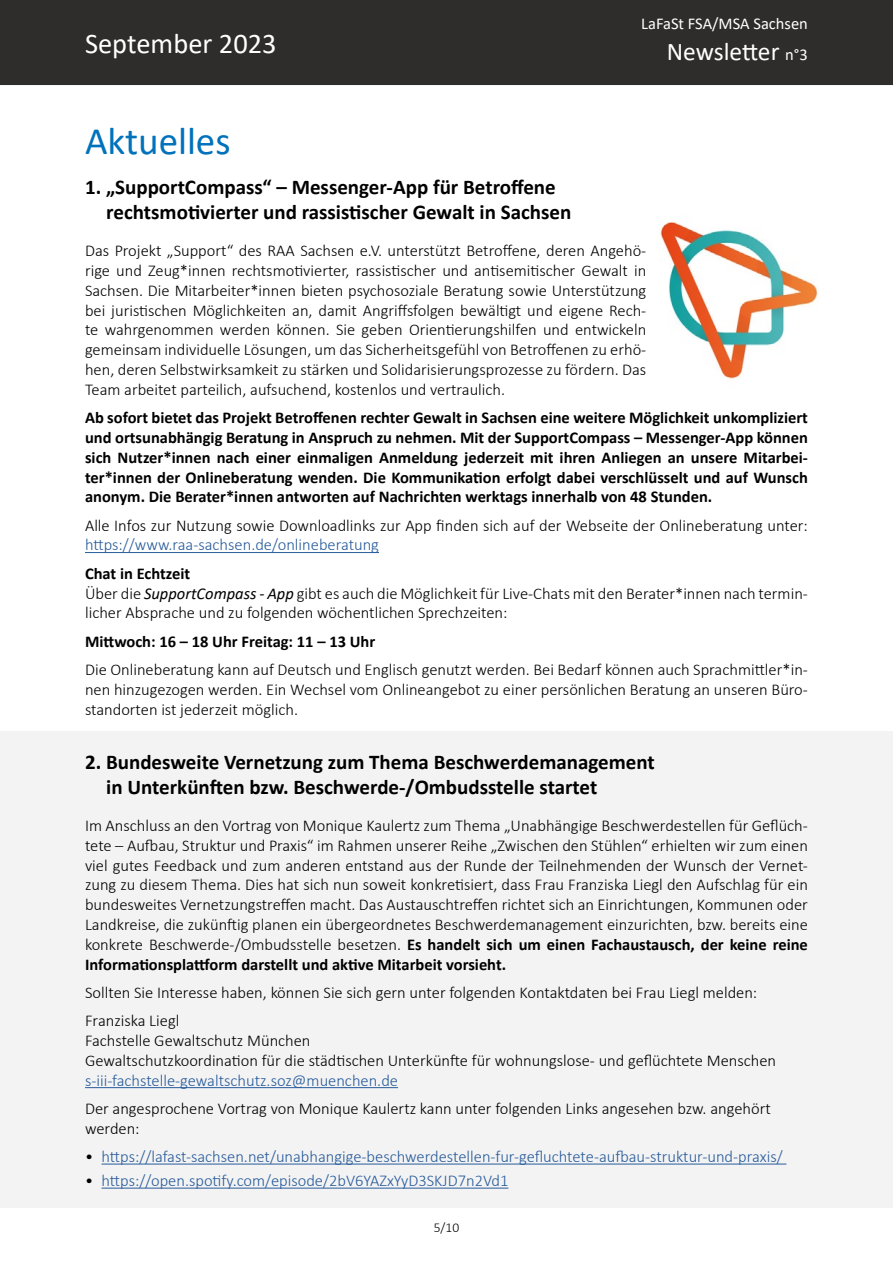
<style>
.page{position:relative;width:893px;height:1263px;background:#fff}
.page>*{position:absolute;margin:0;border:0;box-sizing:border-box;transform-origin:0 0}
.t1{font:39px "Calibri";color:#0072bb}
.t2{font:28.5px "Calibri";color:#fff}
.t3{font:25.5px "Calibri";color:#fff}
.t4{font:700 21px/25.2px "Calibri";color:#000}
.t5{font:300 16.5px/19.8px "Calibri";color:#000}
.t6{font:700 16.5px/19.8px "Calibri";color:#000;text-align:justify}
.t7{font:300 16.5px "Calibri";color:#275b9b}
.t8{font:16.5px "Calibri";color:#fff}
.t9{font:300 13.5px "Calibri";color:#000}
.s1{font-size:16.5px}
.s2{font-weight:700}
.s3{font-weight:400;font-style:italic}
.s4{color:#000}
</style>
<div class="page">
<div style="left:0;top:0;width:893px;height:85px;background:#2e2d2c"></div>
<div style="left:0;top:731px;width:893px;height:477px;background:#f3f3f3"></div>
<hr style="left:85px;top:1087px;width:313px;height:1px;background:#275b9b">
<hr style="left:102px;top:1163px;width:684px;height:1px;background:#275b9b">
<hr style="left:102px;top:1188px;width:406px;height:1px;background:#275b9b">
<hr style="left:85px;top:552px;width:294px;height:1px;background:#275b9b">
<img style="left:660px;top:222px;width:158px;height:158px">
<h2 class="t2" style="left:85px;top:23px;width:193px">September 2023</h2>
<p class="t8" style="left:641px;top:12px;width:168px">LaFaSt FSA/MSA Sachsen</p>
<h3 class="t3" style="left:667px;top:34px;width:143px">Newsletter <span class="s1">n°3</span></h3>
<h1 class="t1" style="left:85px;top:114px;width:147px">Aktuelles</h1>
<p class="t4" style="left:106px;top:174px;width:467px;text-indent:-21px">1. „SupportCompass“ – Messenger-App für Betroffene rechtsmotivierter und rassistischer Gewalt in Sachsen</p>
<p class="t5" style="left:85px;top:241px;width:563px;text-align:justify">Das Projekt „Support“ des RAA Sachsen e.V. unterstützt Betroffene, deren Angehö&shy;rige und Zeug*innen rechtsmotivierter, rassistischer und antisemitischer Gewalt in Sachsen. Die Mitarbeiter*innen bieten psychosoziale Beratung sowie Unterstützung bei juristischen Möglichkeiten an, damit Angriffsfolgen bewältigt und eigene Rech&shy;te wahrgenommen werden können. Sie geben Orientierungshilfen und entwickeln gemeinsam individuelle Lösungen, um das Sicherheitsgefühl von Betroffenen zu erhö&shy;hen, deren Selbstwirksamkeit zu stärken und Solidarisierungsprozesse zu fördern. Das Team arbeitet parteilich, aufsuchend, kostenlos und vertraulich.</p>
<p class="t6" style="left:85px;top:407px;width:724px">Ab sofort bietet das Projekt Betroffenen rechter Gewalt in Sachsen eine weitere Möglichkeit unkompliziert und ortsunabhängig Beratung in Anspruch zu nehmen. Mit der SupportCompass – Messenger-App können sich Nutzer*innen nach einer einmaligen Anmeldung jederzeit mit ihren Anliegen an unsere Mitarbei&shy;ter*innen der Onlineberatung wenden. Die Kommunikation erfolgt dabei verschlüsselt und auf Wunsch anonym. Die Berater*innen antworten auf Nachrichten werktags innerhalb von 48 Stunden.</p>
<p class="t5" style="left:85px;top:515px;width:724px">Alle Infos zur Nutzung sowie Downloadlinks zur App finden sich auf der Webseite der Onlineberatung unter:</p>
<p class="t7" style="left:85px;top:535px;width:295px">https://www.raa-sachsen.de/onlineberatung</p>
<p class="t5" style="left:85px;top:563px;width:724px"><span class="s2">Chat in Echtzeit<br></span>Über die <span class="s3">SupportCompass - App</span> gibt es auch die Möglichkeit für Live-Chats mit den Berater*innen nach termin&shy;licher Absprache und zu folgenden wöchentlichen Sprechzeiten:</p>
<p class="t6" style="left:85px;top:631px;width:292px">Mittwoch: 16 – 18 Uhr Freitag: 11 – 13 Uhr</p>
<p class="t5" style="left:85px;top:659px;width:724px;text-align:justify">Die Onlineberatung kann auf Deutsch und Englisch genutzt werden. Bei Bedarf können auch Sprachmittler*in&shy;nen hinzugezogen werden. Ein Wechsel vom Onlineangebot zu einer persönlichen Beratung an unseren Büro&shy;standorten ist jederzeit möglich.</p>
<p class="t4" style="left:106px;top:749px;width:550px;text-indent:-21px">2. Bundesweite Vernetzung zum Thema Beschwerdemanagement in Unterkünften bzw. Beschwerde-/Ombudsstelle startet</p>
<p class="t5" style="left:85px;top:815px;width:724px;text-align:justify">Im Anschluss an den Vortrag von Monique Kaulertz zum Thema „Unabhängige Beschwerdestellen für Geflüch&shy;tete – Aufbau, Struktur und Praxis“ im Rahmen unserer Reihe „Zwischen den Stühlen“ erhielten wir zum einen viel gutes Feedback und zum anderen entstand aus der Runde der Teilnehmenden der Wunsch der Vernet&shy;zung zu diesem Thema. Dies hat sich nun soweit konkretisiert, dass Frau Franziska Liegl den Aufschlag für ein bundesweites Vernetzungstreffen macht. Das Austauschtreffen richtet sich an Einrichtungen, Kommunen oder Landkreise, die zukünftig planen ein übergeordnetes Beschwerdemanagement einzurichten, bzw. bereits eine konkrete Beschwerde-/Ombudsstelle besetzen. <span class="s2">Es handelt sich um einen Fachaustausch, der keine reine Informationsplattform darstellt und aktive Mitarbeit vorsieht.</span></p>
<p class="t5" style="left:85px;top:978px;width:674px;line-height:28.3px">Sollten Sie Interesse haben, können Sie sich gern unter folgenden Kontaktdaten bei Frau Liegl melden:<br>Franziska Liegl</p>
<p class="t5" style="left:85px;top:1030px;width:693px">Fachstelle Gewaltschutz München<br>Gewaltschutzkoordination für die städtischen Unterkünfte für wohnungslose- und geflüchtete Menschen</p>
<p class="t7" style="left:85px;top:1070px;width:315px">s-iii-fachstelle-gewaltschutz.soz@muenchen.de</p>
<p class="t5" style="left:85px;top:1098px;width:687px">Der angesprochene Vortrag von Monique Kaulertz kann unter folgenden Links angesehen bzw. angehört werden:</p>
<p class="t7" style="left:85px;top:1146px;width:699px"><span class="s4">•</span> https://lafast-sachsen.net/unabhangige-beschwerdestellen-fur-gefluchtete-aufbau-struktur-und-praxis/</p>
<p class="t7" style="left:85px;top:1170px;width:425px"><span class="s4">•</span> https://open.spotify.com/episode/2bV6YAZxYyD3SKJD7n2Vd1</p>
<p class="t9" style="left:434px;top:1219px;width:27px">5/10</p>
</div>
